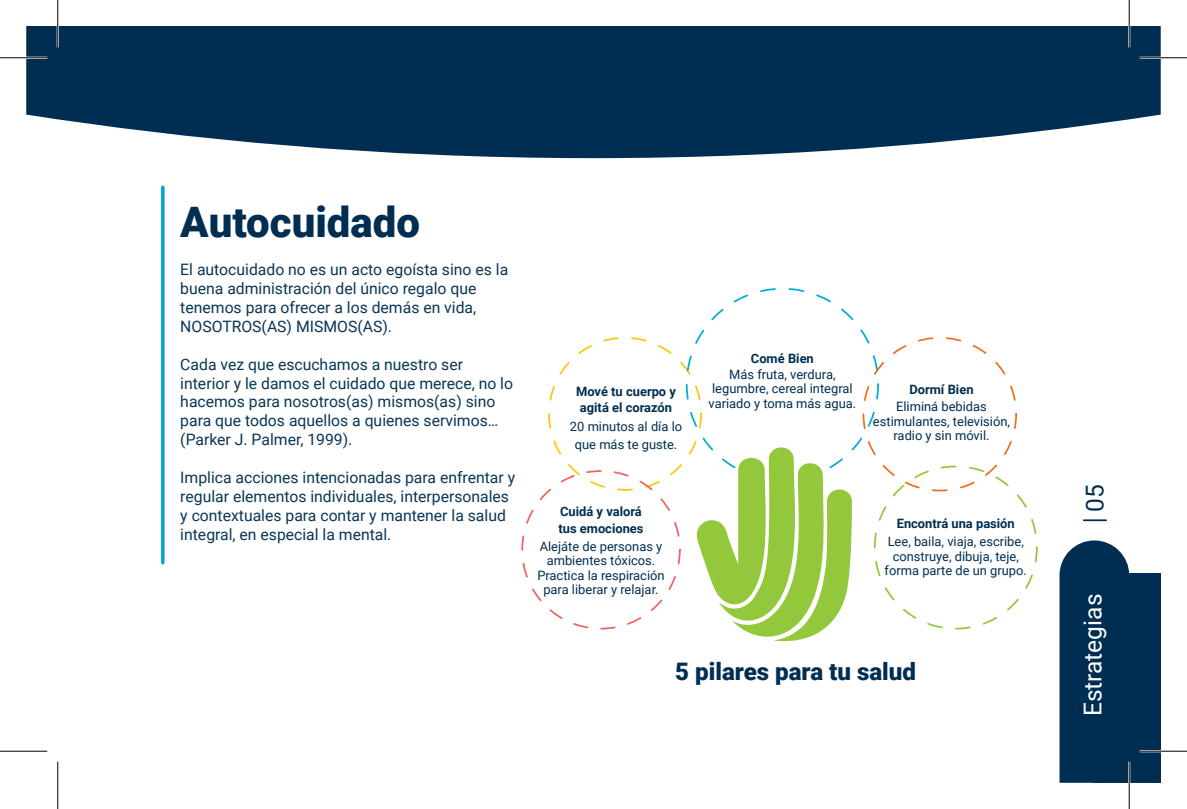
<style>
.page{position:relative;width:1187px;height:809px;background:#fff}
.page>*{position:absolute;margin:0;border:0;box-sizing:border-box;transform-origin:0 0}
.t1{font:900 42px "Roboto";color:#002e52}
.t2{font:24.5px "Roboto";color:#fff}
.t3{font:24.5px "Roboto";color:#002e52}
.t4{font:900 24.15px "Roboto";color:#002e52}
.t5{font:15.75px/18.9px "Roboto";color:#093657}
.t6{font:12.95px/14.5px "Roboto";color:#002e52;text-align:center}
.t7{font:700 12.95px/16.1px "Roboto";color:#002e52}
</style>
<div class="page">
<hr style="left:161px;top:187px;width:3px;height:375px;background:#08a5cb">
<svg style="left:26px;top:26px;width:1134px;height:132px;fill:#002e52"></svg>
<div style="left:1093px;top:573px;width:67px;height:209px;background:#002e52"></div>
<div style="left:1059px;top:540px;width:70px;height:242px;background:#002e52"></div>
<hr style="left:1083px;top:519px;width:23px;height:2px;background:#002e52">
<svg style="left:691px;top:443px;width:161px;height:199px"></svg>
<hr style="left:0;top:57px;width:47px;height:2px;background:#fff">
<hr style="left:1139px;top:57px;width:47px;height:2px;background:#fff">
<hr style="left:1139px;top:750px;width:47px;height:2px;background:#fff">
<hr style="left:57px;top:0;width:2px;height:47px;background:#fff">
<hr style="left:1128px;top:0;width:2px;height:47px;background:#fff">
<hr style="left:1128px;top:761px;width:2px;height:47px;background:#fff">
<hr style="left:0;top:57px;width:47px;height:1px;background:#000">
<hr style="left:1139px;top:57px;width:47px;height:1px;background:#000">
<hr style="left:0;top:750px;width:47px;height:1px;background:#000">
<hr style="left:1139px;top:750px;width:47px;height:1px;background:#000">
<hr style="left:57px;top:0;width:1px;height:47px;background:#000">
<hr style="left:57px;top:761px;width:1px;height:47px;background:#000">
<hr style="left:1128px;top:0;width:1px;height:47px;background:#000">
<hr style="left:1128px;top:761px;width:1px;height:47px;background:#000">
<h1 class="t1" style="left:180px;top:192px;width:241px">Autocuidado</h1>
<p class="t5" style="left:180px;top:259px;width:329px">El autocuidado no es un acto egoísta sino es la buena administración del único regalo que tenemos para ofrecer a los demás en vida, NOSOTROS(AS) MISMOS(AS).</p>
<p class="t5" style="left:180px;top:354px;width:334px">Cada vez que escuchamos a nuestro ser interior y le damos el cuidado que merece, no lo hacemos para nosotros(as) mismos(as) sino para que todos aquellos a quienes servimos… (Parker J. Palmer, 1999).</p>
<p class="t5" style="left:180px;top:467px;width:336px">Implica acciones intencionadas para enfrentar y regular elementos individuales, interpersonales y contextuales para contar y mantener la salud integral, en especial la mental.</p>
<p class="t7" style="left:576px;top:383px;width:101px">Mové tu cuerpo y agitá el corazón</p>
<p class="t6" style="left:570px;top:417px;width:114px;line-height:17.7px">20 minutos al día lo que más te guste.</p>
<p class="t7" style="left:558px;top:503px;width:87px">Cuidá y valorá tus emociones</p>
<p class="t6" style="left:537px;top:538px;width:129px">Alejáte de personas y ambientes tóxicos.<br>Practica la respiración para liberar y relajar.</p>
<p class="t7" style="left:751px;top:350px;width:64px">Comé Bien</p>
<p class="t6" style="left:708px;top:366px;width:149px">Más fruta, verdura, legumbre, cereal integral variado y toma más agua.</p>
<p class="t7" style="left:909px;top:381px;width:66px">Dormí Bien</p>
<p class="t6" style="left:873px;top:399px;width:139px">Eliminá bebidas estimulantes, televisión, radio y sin móvil.</p>
<p class="t7" style="left:896px;top:515px;width:120px">Encontrá una pasión</p>
<p class="t6" style="left:884px;top:534px;width:144px">Lee, baila, viaja, escribe, construye, dibuja, teje, forma parte de un grupo.</p>
<h3 class="t4" style="left:675px;top:654px;width:242px">5 pilares para tu salud</h3>
<h2 class="t3" style="left:1077px;top:512px;width:29px;rotate:-90deg">05</h2>
<h2 class="t2" style="left:1075px;top:716px;width:124px;rotate:-90deg">Estrategias</h2>
</div>
